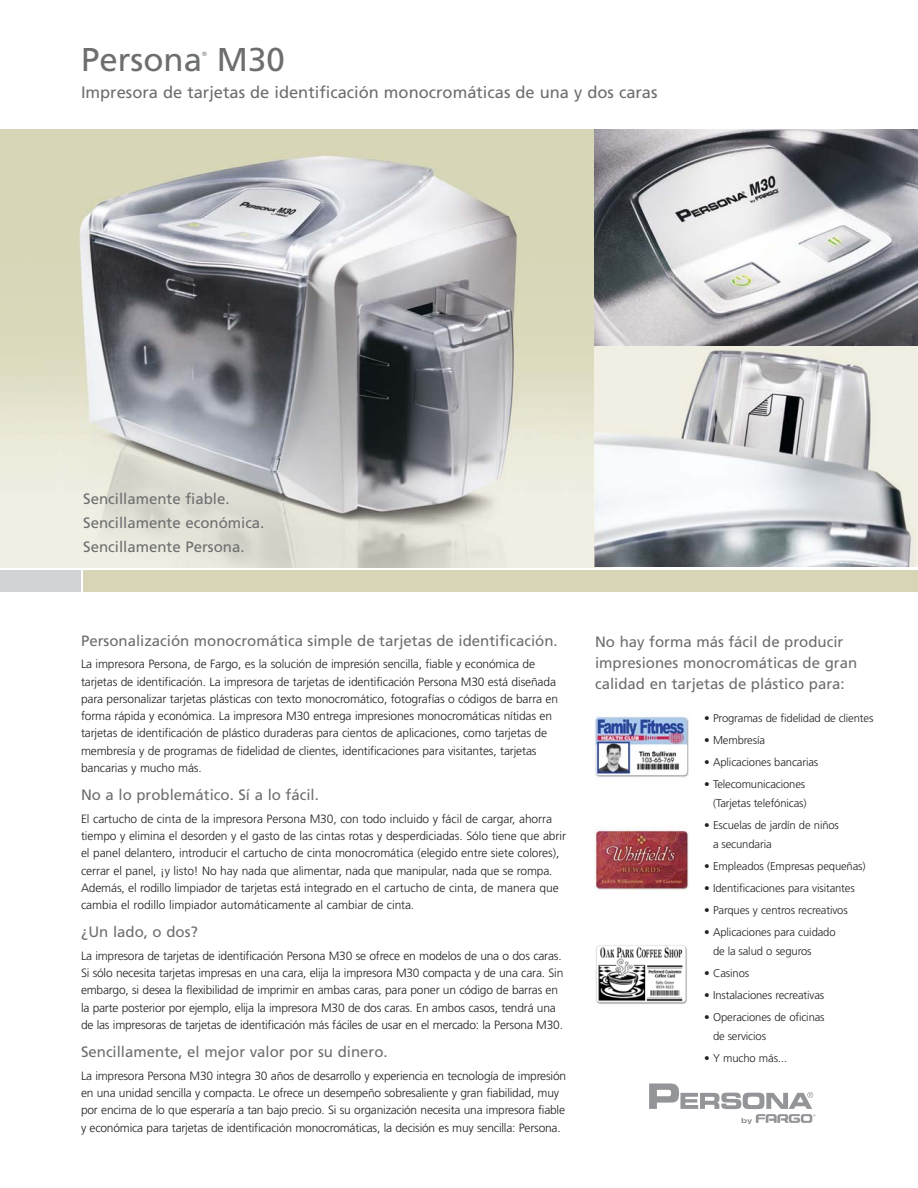
<style>
.page{position:relative;width:918px;height:1188px;background:#fff}
.page>*{position:absolute;margin:0;border:0;box-sizing:border-box;transform-origin:0 0}
.t1{font:33px "Frutiger LT Std";color:#6c6e70}
.t2{font:16.5px "Frutiger LT Std";color:#6c6e70}
.t3{font:15px/24px "Frutiger LT Std";color:#6c6e70}
.t4{font:300 12px/17.2px "Frutiger LT Std";letter-spacing:-.01em;color:#231f20}
.t5{font:300 11.25px/18.8px "Frutiger LT Std";letter-spacing:-.01em;color:#231f20}
.t6{font:300 6px "Frutiger LT Std";color:#6c6e70}
</style>
<div class="page">
<img style="left:0;top:130px;width:594px;height:437px">
<svg style="left:649px;top:1083px;width:167px;height:41px"></svg>
<img style="left:594px;top:346px;width:324px;height:221px">
<svg style="left:594px;top:130px;width:324px;height:216px"></svg>
<div style="left:0;top:570px;width:81px;height:21px;background:#d1d2d4"></div>
<div style="left:83px;top:570px;width:835px;height:21px;background:#d7d5b6"></div>
<img style="left:596px;top:945px;width:91px;height:59px">
<img style="left:594px;top:716px;width:94px;height:61px">
<img style="left:595px;top:826px;width:94px;height:64px">
<h1 class="t1" style="left:81px;top:46px;width:123px">Persona</h1>
<p class="t6" style="left:202px;top:52px;width:6px">®</p>
<h1 class="t1" style="left:217px;top:46px;width:69px">M30</h1>
<h2 class="t2" style="left:81px;top:85px;width:578px">Impresora de tarjetas de identificación monocromáticas de una y dos caras</h2>
<p class="t3" style="left:83px;top:487px;width:183px">Sencillamente fiable.<br>Sencillamente económica.<br>Sencillamente Persona.</p>
<p class="t3" style="left:81px;top:629px;width:478px">Personalización monocromática simple de tarjetas de identificación.</p>
<p class="t4" style="left:81px;top:656px;width:479px">La impresora Persona, de Fargo, es la solución de impresión sencilla, fiable y económica de tarjetas de identificación. La impresora de tarjetas de identificación Persona M30 está diseñada para personalizar tarjetas plásticas con texto monocromático, fotografías o códigos de barra en forma rápida y económica. La impresora M30 entrega impresiones monocromáticas nítidas en tarjetas de identificación de plástico duraderas para cientos de aplicaciones, como tarjetas de membresía y de programas de fidelidad de clientes, identificaciones para visitantes, tarjetas bancarias y mucho más.</p>
<p class="t3" style="left:81px;top:784px;width:239px">No a lo problemático. Sí a lo fácil.</p>
<p class="t4" style="left:81px;top:811px;width:487px">El cartucho de cinta de la impresora Persona M30, con todo incluido y fácil de cargar, ahorra tiempo y elimina el desorden y el gasto de las cintas rotas y desperdiciadas. Sólo tiene que abrir el panel delantero, introducir el cartucho de cinta monocromática (elegido entre siete colores), cerrar el panel, ¡y listo! No hay nada que alimentar, nada que manipular, nada que se rompa.<br>Además, el rodillo limpiador de tarjetas está integrado en el cartucho de cinta, de manera que cambia el rodillo limpiador automáticamente al cambiar de cinta.</p>
<p class="t3" style="left:81px;top:921px;width:119px">¿Un lado, o dos?</p>
<p class="t4" style="left:81px;top:948px;width:484px">La impresora de tarjetas de identificación Persona M30 se ofrece en modelos de una o dos caras.<br>Si sólo necesita tarjetas impresas en una cara, elija la impresora M30 compacta y de una cara. Sin embargo, si desea la flexibilidad de imprimir en ambas caras, para poner un código de barras en la parte posterior por ejemplo, elija la impresora M30 de dos caras. En ambos casos, tendrá una de las impresoras de tarjetas de identificación más fáciles de usar en el mercado: la Persona M30.</p>
<p class="t3" style="left:81px;top:1041px;width:308px">Sencillamente, el mejor valor por su dinero.</p>
<p class="t4" style="left:81px;top:1068px;width:487px">La impresora Persona M30 integra 30 años de desarrollo y experiencia en tecnología de impresión en una unidad sencilla y compacta. Le ofrece un desempeño sobresaliente y gran fiabilidad, muy por encima de lo que esperaría a tan bajo precio. Si su organización necesita una impresora fiable y económica para tarjetas de identificación monocromáticas, la decisión es muy sencilla: Persona.</p>
<p class="t3" style="left:595px;top:632px;width:264px;line-height:21px">No hay forma más fácil de producir impresiones monocromáticas de gran calidad en tarjetas de plástico para:</p>
<p class="t5" style="left:704px;top:709px;width:171px">• Programas de fidelidad de clientes</p>
<p class="t5" style="left:704px;top:732px;width:62px">• Membresía</p>
<p class="t5" style="left:704px;top:754px;width:115px">• Aplicaciones bancarias</p>
<p class="t5" style="left:704px;top:776px;width:104px;text-align:right">• Telecomunicaciones (Tarjetas telefónicas)</p>
<p class="t5" style="left:713px;top:816px;width:127px;text-indent:-9px">• Escuelas de jardín de niños a secundaria</p>
<p class="t5" style="left:704px;top:857px;width:163px">• Empleados (Empresas pequeñas)</p>
<p class="t5" style="left:704px;top:879px;width:152px">• Identificaciones para visitantes</p>
<p class="t5" style="left:704px;top:901px;width:145px">• Parques y centros recreativos</p>
<p class="t5" style="left:713px;top:923px;width:124px;text-indent:-9px">• Aplicaciones para cuidado de la salud o seguros</p>
<p class="t5" style="left:704px;top:964px;width:46px">• Casinos</p>
<p class="t5" style="left:704px;top:986px;width:122px">• Instalaciones recreativas</p>
<p class="t5" style="left:713px;top:1008px;width:113px;text-indent:-9px">• Operaciones de oficinas de servicios</p>
<p class="t5" style="left:704px;top:1049px;width:84px">• Y mucho más...</p>
</div>
